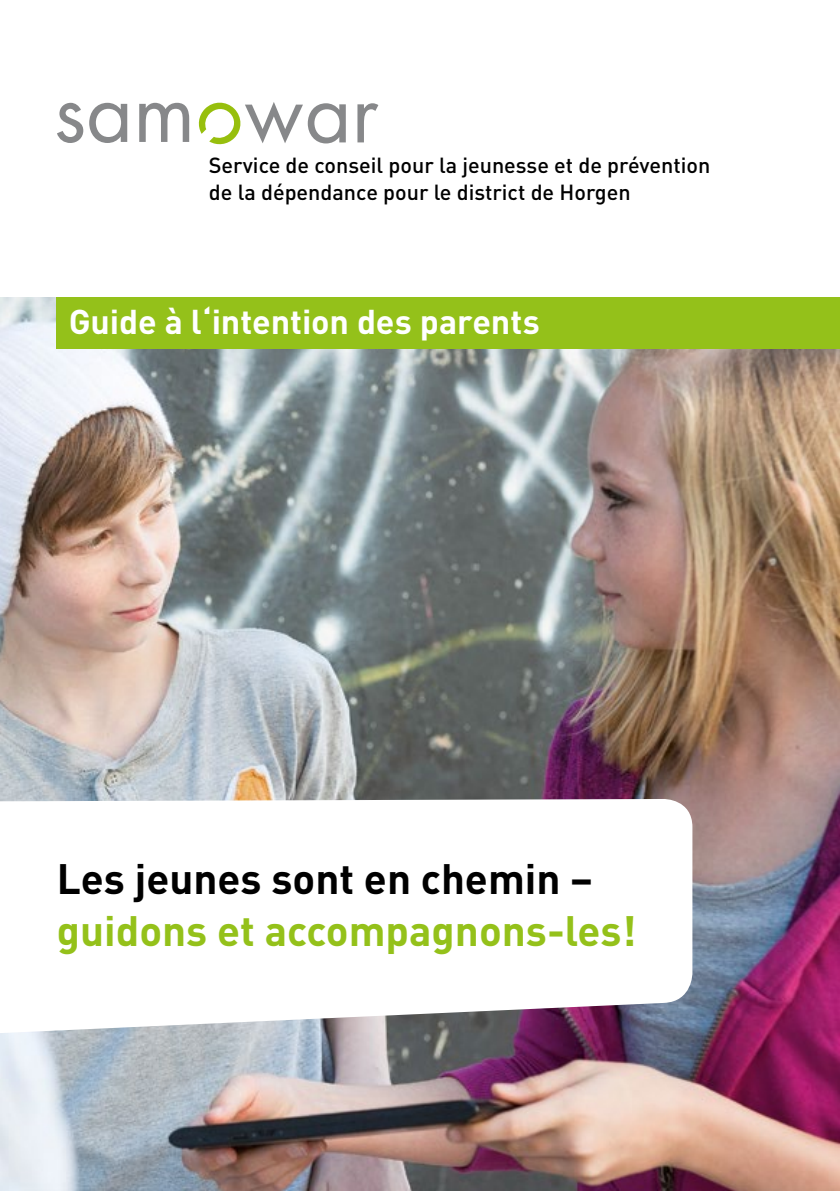
<style>
.page{position:relative;width:840px;height:1191px;background:#fff}
.page>*{position:absolute;margin:0;border:0;box-sizing:border-box;transform-origin:0 0}
.t1{font:700 42px "DINOT";color:#94c11a}
.t2{font:700 42px "DINOT";color:#000}
.t3{font:700 34px "DINOT";letter-spacing:-.005em;color:#fff}
.t4{font:500 21.6px/27px "DIN";color:#000}
</style>
<div class="page">
<img style="left:0;top:298px;width:839px;height:893px">
<div style="left:57px;top:298px;width:782px;height:51px;background:#94c11a"></div>
<svg style="left:0;top:799px;width:692px;height:235px"></svg>
<svg style="left:57px;top:103px;width:26px;height:40px"></svg>
<svg style="left:89px;top:103px;width:38px;height:40px"></svg>
<svg style="left:139px;top:103px;width:50px;height:39px"></svg>
<svg style="left:357px;top:103px;width:21px;height:39px"></svg>
<svg style="left:198px;top:102px;width:147px;height:43px"></svg>
<p class="t4" style="left:209px;top:151px;width:503px">Service de conseil pour la jeunesse et de prévention de la dépendance pour le district de Horgen</p>
<h2 class="t3" style="left:69px;top:298px;width:472px">Guide à l‘intention des parents</h2>
<h1 class="t2" style="left:57px;top:850px;width:537px">Les jeunes sont en chemin –</h1>
<h1 class="t1" style="left:57px;top:902px;width:580px">guidons et accompagnons-les!</h1>
</div>
